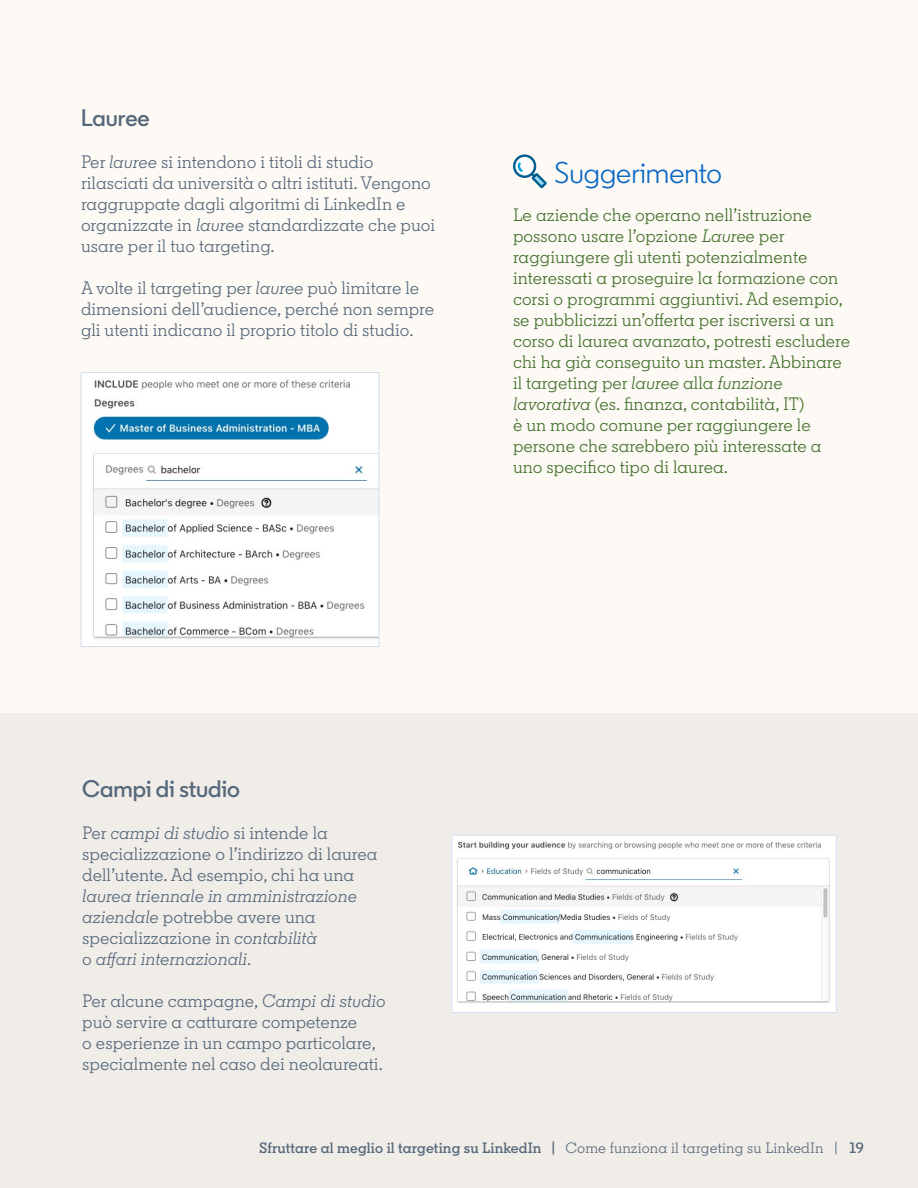
<style>
.page{position:relative;width:918px;height:1188px;background:#fdfaf5}
.page>*{position:absolute;margin:0;border:0;box-sizing:border-box;transform-origin:0 0}
.t1{font:30px "Community";color:#0a66c2}
.t2{font:600 24px "Community";color:#56687a}
.t3{font:18px/21px "Community Slab";color:#56687a}
.t4{font:18px/21px "Community Slab";color:#44712e}
.t5{font:italic 18px/21px "Community Slab";color:#56687a}
.t6{font:600 15px "Community Slab";letter-spacing:.01em;color:#56687a}
.s1{font-style:italic}
.s2{font-style:normal}
.s3{font-weight:400}
</style>
<div class="page">
<div style="left:0;top:714px;width:918px;height:474px;background:#f0ede9"></div>
<img style="left:93px;top:379px;width:284px;height:260px">
<div style="left:81px;top:372px;width:298px;height:275px;border:1px solid #d1ddea"></div>
<img style="left:454px;top:837px;width:381px;height:174px">
<div style="left:452px;top:835px;width:385px;height:178px;border:1px solid #d1ddea"></div>
<svg style="left:513px;top:154px;width:34px;height:34px"></svg>
<h2 class="t2" style="left:81px;top:103px;width:70px">Lauree</h2>
<p class="t3" style="left:81px;top:151px;width:356px">Per <span class="s1">lauree</span> si intendono i titoli di studio rilasciati da università o altri istituti. Vengono raggruppate dagli algoritmi di LinkedIn e organizzate in <span class="s1">lauree</span> standardizzate che puoi usare per il tuo targeting.</p>
<p class="t3" style="left:81px;top:277px;width:355px">A volte il targeting per <span class="s1">lauree</span> può limitare le dimensioni dell’audience, perché non sempre gli utenti indicano il proprio titolo di studio.</p>
<h1 class="t1" style="left:555px;top:154px;width:169px">Suggerimento</h1>
<p class="t4" style="left:513px;top:204px;width:339px">Le aziende che operano nell’istruzione possono usare l’opzione <span class="s1">Lauree</span> per raggiungere gli utenti potenzialmente interessati a proseguire la formazione con corsi o programmi aggiuntivi. Ad esempio, se pubblicizzi un’offerta per iscriversi a un corso di laurea avanzato, potresti escludere chi ha già conseguito un master. Abbinare il targeting per <span class="s1">lauree</span> alla <span class="s1">funzione lavorativa</span> (es. finanza, contabilità, IT)<br>è un modo comune per raggiungere le persone che sarebbero più interessate a uno specifico tipo di laurea.</p>
<h2 class="t2" style="left:82px;top:774px;width:159px">Campi di studio</h2>
<p class="t3" style="left:82px;top:823px;width:297px">Per <span class="s1">campi di studio</span> si intende la specializzazione o l’indirizzo di laurea dell’utente. Ad esempio, chi ha una</p>
<p class="t5" style="left:82px;top:886px;width:276px">laurea triennale in amministrazione aziendale <span class="s2">potrebbe avere una specializzazione in</span> contabilità<br><span class="s2">o</span> affari internazionali<span class="s2">.</span></p>
<p class="t3" style="left:82px;top:991px;width:305px">Per alcune campagne, <span class="s1">Campi di studio </span>può servire a catturare competenze<br>o esperienze in un campo particolare, specialmente nel caso dei neolaureati.</p>
<p class="t6" style="left:259px;top:1138px;width:606px">Sfruttare al meglio il targeting su LinkedIn | <span class="s3">Come funziona il targeting su LinkedIn |</span> 19</p>
</div>
